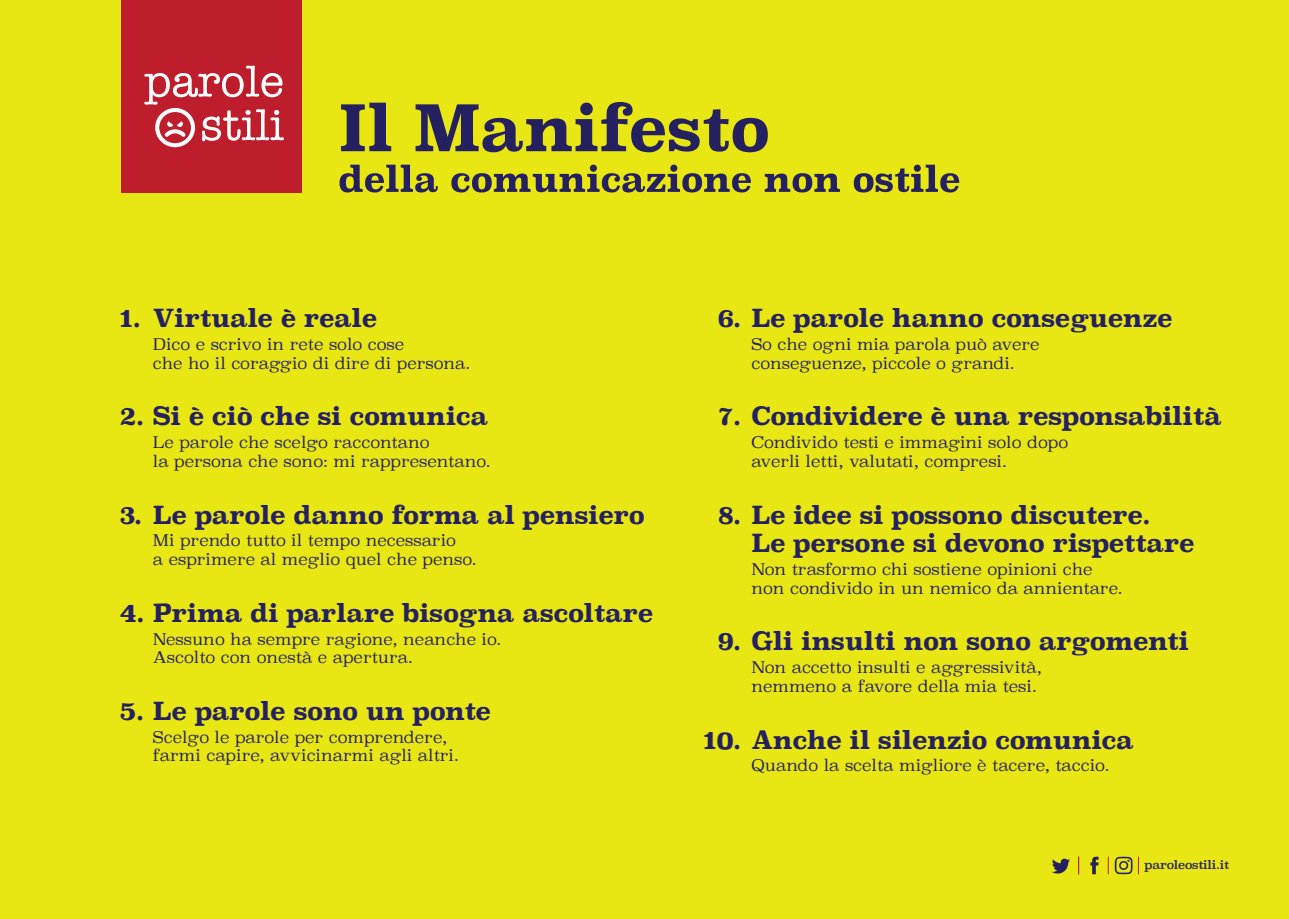
<style>
.page{position:relative;width:1289px;height:919px;background:#fff}
.page>*{position:absolute;margin:0;border:0;box-sizing:border-box;transform-origin:0 0}
.t1{font:700 24.9px/28.7px "Superclarendon";letter-spacing:-.02em;color:#252161}
.t2{font:300 15.9px/18.5px "Superclarendon";color:#252161}
.t3{font:11.7px "Superclarendon";letter-spacing:-.02em;color:#252161}
</style>
<div class="page">
<div style="left:0;top:0;width:1288px;height:918px;background:#e8e613"></div>
<svg style="left:341px;top:103px;width:50px;height:48px"></svg>
<svg style="left:415px;top:102px;width:352px;height:50px"></svg>
<svg style="left:339px;top:165px;width:99px;height:27px"></svg>
<svg style="left:451px;top:165px;width:300px;height:27px"></svg>
<svg style="left:764px;top:173px;width:76px;height:19px"></svg>
<svg style="left:853px;top:165px;width:106px;height:27px"></svg>
<div style="left:121px;top:0;width:181px;height:193px;background:#be1d2c"></div>
<svg style="left:144px;top:66px;width:140px;height:81px"></svg>
<svg style="left:1090px;top:856px;width:8px;height:18px"></svg>
<svg style="left:1052px;top:858px;width:18px;height:15px"></svg>
<svg style="left:1078px;top:856px;width:1px;height:18px"></svg>
<svg style="left:1107px;top:856px;width:1px;height:18px"></svg>
<svg style="left:1138px;top:856px;width:1px;height:18px"></svg>
<svg style="left:1114px;top:856px;width:18px;height:18px"></svg>
<h1 class="t1" style="left:153px;top:305px;width:226px">Virtuale è reale</h1>
<p class="t2" style="left:153px;top:336px;width:319px">Dico e scrivo in rete solo cose<br>che ho il coraggio di dire di persona.</p>
<h1 class="t1" style="left:119px;top:403px;width:370px">2. Si è ciò che si comunica</h1>
<p class="t2" style="left:153px;top:434px;width:339px">Le parole che scelgo raccontano<br>la persona che sono: mi rappresentano.</p>
<h1 class="t1" style="left:119px;top:501px;width:527px">3. Le parole danno forma al pensiero</h1>
<p class="t2" style="left:153px;top:532px;width:325px">Mi prendo tutto il tempo necessario<br>a esprimere al meglio quel che penso.</p>
<h1 class="t1" style="left:119px;top:599px;width:535px">4. Prima di parlare bisogna ascoltare</h1>
<p class="t2" style="left:153px;top:631px;width:350px">Nessuno ha sempre ragione, neanche io.<br>Ascolto con onestà e apertura.</p>
<h1 class="t1" style="left:119px;top:697px;width:373px">5. Le parole sono un ponte</h1>
<p class="t2" style="left:153px;top:729px;width:307px">Scelgo le parole per comprendere, farmi capire, avvicinarmi agli altri.</p>
<h1 class="t1" style="left:119px;top:305px;width:23px">1.</h1>
<h1 class="t1" style="left:717px;top:305px;width:456px">6. Le parole hanno conseguenze</h1>
<p class="t2" style="left:751px;top:336px;width:290px">So che ogni mia parola può avere conseguenze, piccole o grandi.</p>
<h1 class="t1" style="left:718px;top:403px;width:504px">7. Condividere è una responsabilità</h1>
<p class="t2" style="left:751px;top:434px;width:318px">Condivido testi e immagini solo dopo averli letti, valutati, compresi.</p>
<h1 class="t1" style="left:751px;top:501px;width:445px;text-indent:-33px">8. Le idee si possono discutere.<br>Le persone si devono rispettare</h1>
<p class="t2" style="left:751px;top:561px;width:373px">Non trasformo chi sostiene opinioni che non condivido in un nemico da annientare.</p>
<h1 class="t1" style="left:717px;top:628px;width:473px">9. Gli insulti non sono argomenti</h1>
<p class="t2" style="left:751px;top:659px;width:292px">Non accetto insulti e aggressività, nemmeno a favore della mia tesi.</p>
<h1 class="t1" style="left:703px;top:726px;width:432px">10. Anche il silenzio comunica</h1>
<p class="t2" style="left:751px;top:757px;width:359px">Quando la scelta migliore è tacere, taccio.</p>
<p class="t3" style="left:1144px;top:857px;width:86px">paroleostili.it</p>
</div>
